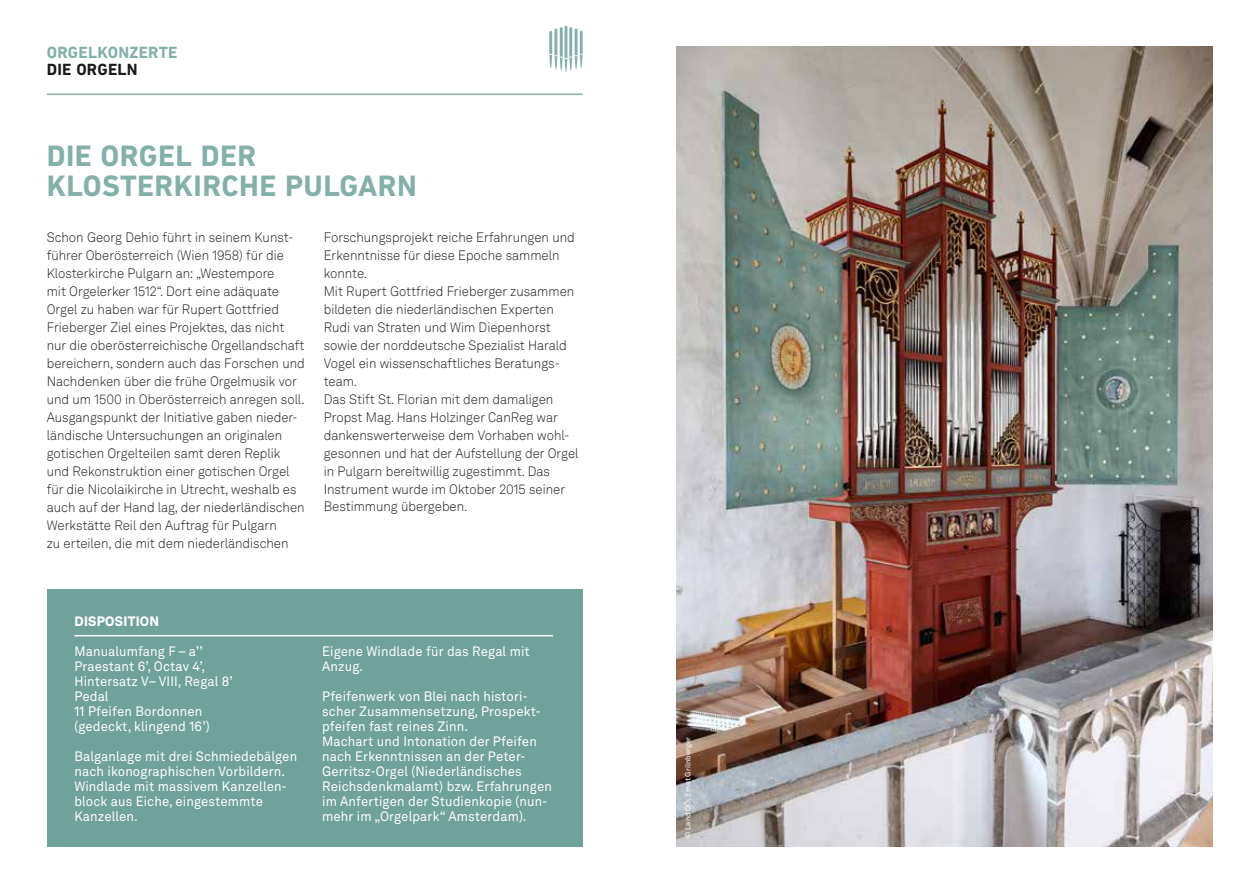
<style>
.page{position:relative;width:1259px;height:893px;background:#fff}
.page>*{position:absolute;margin:0;border:0;box-sizing:border-box;transform-origin:0 0}
.t1{font:700 30px/30px "DIN Next LT Pro";letter-spacing:.015em;color:#83b0a9}
.t2{font:700 16.5px "DIN Next LT Pro";letter-spacing:.015em;color:#83b0a9}
.t3{font:700 16.5px "DIN Next LT Pro";letter-spacing:.015em;color:#1a1a18}
.t4{font:300 13.5px/18px "Akkurat LL";color:#1a1a18;scale:.95 1}
.t5{font:13.5px/15px "Akkurat LL";letter-spacing:.01em;color:#fff;scale:.95 1}
.t6{font:900 13.5px "Akkurat LL";letter-spacing:.02em;color:#fff;scale:.95 1}
.t7{font:7.5px "Akkurat LL";color:#fff}
</style>
<div class="page">
<img style="left:676px;top:47px;width:536px;height:799px">
<svg style="left:549px;top:26px;width:34px;height:46px"></svg>
<hr style="left:47px;top:94px;width:536px;height:1px;background:#83b0a9">
<div style="left:47px;top:589px;width:536px;height:257px;background:#6ea29a"></div>
<hr style="left:74px;top:635px;width:479px;height:1px;background:#fff">
<p class="t2" style="left:47px;top:43px;width:132px">ORGELKONZERTE</p>
<p class="t3" style="left:47px;top:60px;width:92px">DIE ORGELN</p>
<h1 class="t1" style="left:47px;top:140px;width:371px">DIE ORGEL DER<br>KLOSTERKIRCHE PULGARN</h1>
<p class="t4" style="left:47px;top:228px;width:273px">Schon Georg Dehio führt in seinem Kunst&shy;führer Oberösterreich (Wien 1958) für die Klosterkirche Pulgarn an: „Westempore<br>mit Orgelerker 1512“. Dort eine adäquate Orgel zu haben war für Rupert Gottfried Frieberger Ziel eines Projektes, das nicht nur die ober österreichische Orgel landschaft bereichern, sondern auch das Forschen und Nach denken über die frühe Orgelmusik vor und um 1500 in Oberösterreich anregen soll.<br>Aus gangs punkt der Initiative gaben nieder&shy;län dische Untersuchungen an ori ginalen<br>go ti schen Orgelteilen samt deren Replik und Re kons truktion einer gotischen Orgel für die Nicolai kirche in Utrecht, weshalb es auch auf der Hand lag, der niederländischen Werk stätte Reil den Auftrag für Pulgarn<br>zu erteilen, die mit dem niederländischen</p>
<p class="t4" style="left:324px;top:227px;width:270px">For schungs pro jekt reiche Er fahrungen und Er kenntnisse für diese Epoche sammeln konnte.<br>Mit Rupert Gottfried Frieberger zusammen bildeten die niederländischen Experten Rudi van Straten und Wim Diepenhorst sowie der norddeutsche Spezialist Harald Vogel ein wis senschaftliches Beratungs&shy;team.<br>Das Stift St. Florian mit dem damaligen Propst Mag. Hans Holzinger CanReg war dankenswerterweise dem Vor haben wohl&shy;gesonnen und hat der Auf stellung der Orgel in Pulgarn bereitwillig zu gestimmt. Das Instrument wurde im Okto ber 2015 seiner Bestimmung übergeben.</p>
<p class="t6" style="left:74px;top:610px;width:91px">DISPOSITION</p>
<p class="t5" style="left:74px;top:643px;width:168px">Manualumfang F – a’’<br>Praestant 6’, Octav 4’,<br>Hintersatz V– VIII, Regal 8’<br>Pedal<br>11 Pfeifen Bordonnen (gedeckt, klingend 16’)</p>
<p class="t5" style="left:74px;top:748px;width:236px">Balganlage mit drei Schmiedebälgen nach ikonographischen Vorbildern.<br>Windlade mit massivem Kanzellen&shy;block aus Eiche, eingestemmte<br>Kanzellen.</p>
<p class="t5" style="left:322px;top:643px;width:220px">Eigene Windlade für das Regal mit<br>Anzug.</p>
<p class="t5" style="left:322px;top:688px;width:243px">Pfeifenwerk von Blei nach histori&shy;scher Zusammensetzung, Prospekt&shy;pfeifen fast reines Zinn.<br>Machart und Intonation der Pfeifen nach Erkenntnissen an der Peter-Gerritsz-Orgel (Niederländisches Reichsdenkmalamt) bzw. Erfahrungen im Anfertigen der Studienkopie (nun&shy;mehr im „Orgelpark“ Amsterdam).</p>
<p class="t7" style="left:682px;top:838px;width:102px;rotate:-90deg">© Land OÖ, Ernst Grilnberger</p>
</div>
